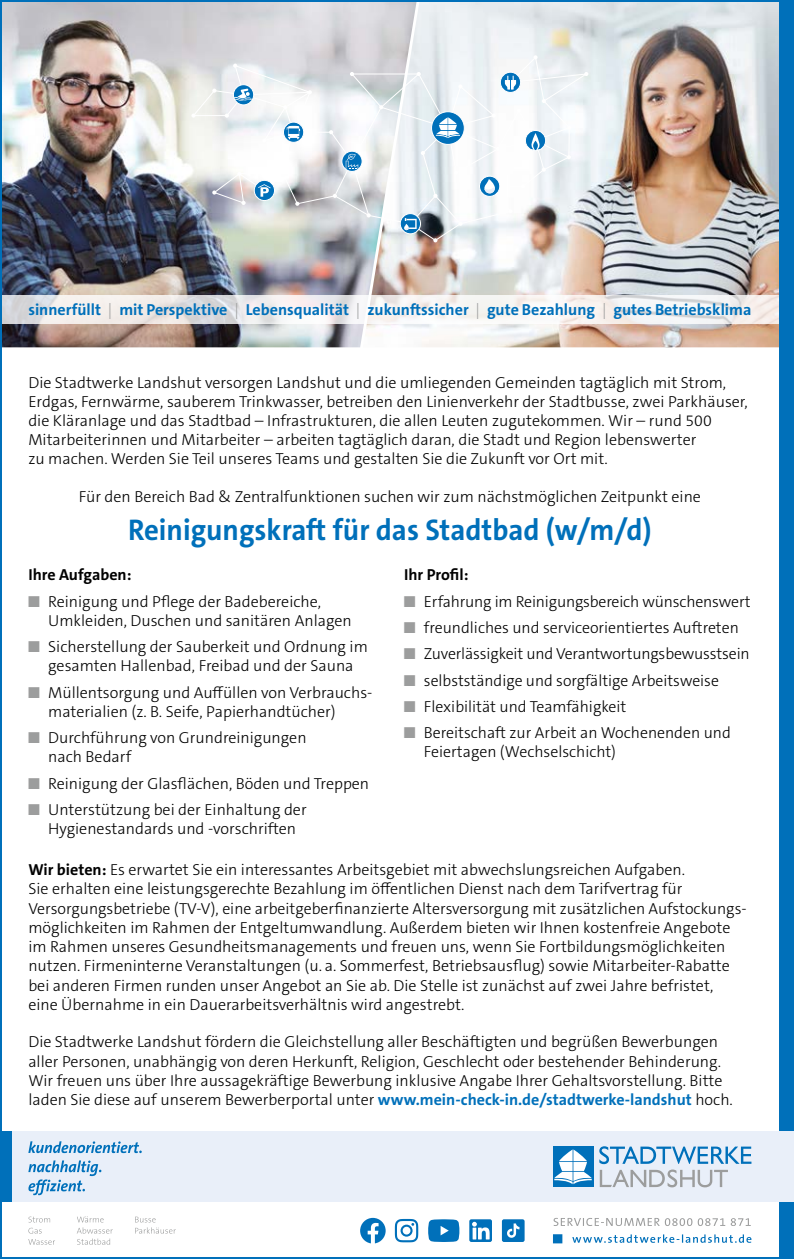
<style>
.page{position:relative;width:794px;height:1259px;background:#fff}
.page>*{position:absolute;margin:0;border:0;box-sizing:border-box;transform-origin:0 0}
.t1{font:700 30px "The Sans C5";color:#0070ba;scale:.96 1}
.t2{font:300 16px/19.2px "The Sans C5";color:#000}
.t3{font:700 16px "The Sans C5";color:#0070ba}
.t4{font:700 16px "The Sans C5";color:#000}
.s1{font-weight:300;color:#9c9d9d}
.s2{color:#9c9d9d}
.s3{font-weight:700}
.s4{font-weight:700;color:#0070ba}
</style>
<div class="page">
<img style="left:417px;top:3px;width:363px;height:344px">
<img style="left:3px;top:3px;width:414px;height:344px">
<svg style="left:191px;top:55px;width:398px;height:187px"></svg>
<div style="left:500px;top:72px;width:21px;height:21px;border:1px solid #fff;border-radius:50%"></div>
<svg style="left:3px;top:295px;width:777px;height:28px;fill:#f5f0ee"></svg>
<div style="left:780px;top:0;width:14px;height:1259px;background:#0070ba"></div>
<div style="left:0;top:1131px;width:794px;height:71px;background:#e9eff9"></div>
<div style="left:553px;top:1146px;width:40px;height:41px;background:#0070ba"></div>
<svg style="left:554px;top:1149px;width:38px;height:35px"></svg>
<svg style="left:599px;top:1146px;width:152px;height:41px"></svg>
<svg style="left:28px;top:1160px;width:73px;height:35px"></svg>
<svg style="left:28px;top:1141px;width:114px;height:12px"></svg>
<svg style="left:553px;top:1234px;width:198px;height:9px"></svg>
<svg style="left:553px;top:1217px;width:198px;height:9px"></svg>
<div style="left:0;top:1131px;width:11px;height:71px;background:#0070ba"></div>
<svg style="left:28px;top:1239px;width:27px;height:5px"></svg>
<svg style="left:28px;top:1216px;width:22px;height:17px"></svg>
<svg style="left:135px;top:1216px;width:41px;height:17px"></svg>
<svg style="left:77px;top:1216px;width:36px;height:28px"></svg>
<svg style="left:428px;top:1219px;width:31px;height:23px"></svg>
<svg style="left:360px;top:1217px;width:26px;height:26px"></svg>
<svg style="left:395px;top:1219px;width:23px;height:23px"></svg>
<svg style="left:469px;top:1219px;width:23px;height:23px"></svg>
<svg style="left:502px;top:1219px;width:22px;height:23px"></svg>
<p class="t3" style="left:28px;top:299px;width:724px">sinnerfüllt <span class="s1">|</span> mit Perspektive <span class="s1">|</span> Lebensqualität <span class="s1">|</span> zukunftssicher <span class="s1">|</span> gute Bezahlung <span class="s1">|</span> gutes Betriebsklima</p>
<p class="t2" style="left:28px;top:373px;width:721px">Die Stadtwerke Landshut versorgen Landshut und die umliegenden Gemeinden tagtäglich mit Strom, Erdgas, Fernwärme, sauberem Trinkwasser, betreiben den Linienverkehr der Stadtbusse, zwei Parkhäuser, die Kläranlage und das Stadtbad – Infrastrukturen, die allen Leuten zugutekommen. Wir – rund 500<br>Mitarbeiterinnen und Mitarbeiter – arbeiten tagtäglich daran, die Stadt und Region lebenswerter<br>zu machen. Werden Sie Teil unseres Teams und gestalten Sie die Zukunft vor Ort mit.</p>
<p class="t2" style="left:79px;top:487px;width:624px">Für den Bereich Bad &amp; Zentralfunktionen suchen wir zum nächstmöglichen Zeitpunkt eine</p>
<h1 class="t1" style="left:128px;top:510px;width:547px">Reinigungskraft für das Stadtbad (w/m/d)</h1>
<p class="t4" style="left:28px;top:565px;width:105px">Ihre Aufgaben:</p>
<p class="t2" style="left:48px;top:592px;width:305px;text-indent:-20px"><span class="s2">■</span> Reinigung und Pflege der Badebereiche,<br>Umkleiden, Duschen und sanitären Anlagen</p>
<p class="t2" style="left:28px;top:637px;width:341px;text-align:center"><span class="s2">■</span> Sicherstellung der Sauberkeit und Ordnung im gesamten Hallenbad, Freibad und der Sauna</p>
<p class="t2" style="left:48px;top:683px;width:326px;text-indent:-20px"><span class="s2">■</span> Müllentsorgung und Auffüllen von Verbrauchs&shy;materialien (z. B. Seife, Papierhandtücher)</p>
<p class="t2" style="left:48px;top:728px;width:260px;text-indent:-20px"><span class="s2">■</span> Durchführung von Grundreinigungen nach Bedarf</p>
<p class="t2" style="left:28px;top:774px;width:342px"><span class="s2">■</span> Reinigung der Glasflächen, Böden und Treppen</p>
<p class="t2" style="left:28px;top:800px;width:280px;text-align:center"><span class="s2">■</span> Unterstützung bei der Einhaltung der<br>Hygienestandards und -vorschriften</p>
<p class="t4" style="left:404px;top:565px;width:66px">Ihr Profil:</p>
<p class="t2" style="left:404px;top:592px;width:348px"><span class="s2">■</span> Erfahrung im Reinigungsbereich wünschenswert</p>
<p class="t2" style="left:404px;top:618px;width:336px"><span class="s2">■</span> freundliches und serviceorientiertes Auftreten</p>
<p class="t2" style="left:404px;top:644px;width:347px"><span class="s2">■</span> Zuverlässigkeit und Verantwortungsbewusstsein</p>
<p class="t2" style="left:404px;top:670px;width:316px"><span class="s2">■</span> selbstständige und sorgfältige Arbeitsweise</p>
<p class="t2" style="left:404px;top:697px;width:224px"><span class="s2">■</span> Flexibilität und Teamfähigkeit</p>
<p class="t2" style="left:424px;top:723px;width:308px;text-indent:-20px"><span class="s2">■</span> Bereitschaft zur Arbeit an Wochenenden und<br>Feiertagen (Wechselschicht)</p>
<p class="t2" style="left:28px;top:860px;width:720px"><span class="s3">Wir bieten:</span> Es erwartet Sie ein interessantes Arbeitsgebiet mit abwechslungsreichen Aufgaben.<br>Sie erhalten eine leistungsgerechte Bezahlung im öffentlichen Dienst nach dem Tarifvertrag für Versorgungsbetriebe (TV-V), eine arbeitgeberfinanzierte Altersversorgung mit zusätzlichen Aufstockungs&shy;möglichkeiten im Rahmen der Entgeltumwandlung. Außerdem bieten wir Ihnen kostenfreie Angebote im Rahmen unseres Gesundheitsmanagements und freuen uns, wenn Sie Fortbildungsmöglichkeiten nutzen. Firmeninterne Veranstaltungen (u. a. Sommerfest, Betriebsausflug) sowie Mitarbeiter-Rabatte bei anderen Firmen runden unser Angebot an Sie ab. Die Stelle ist zunächst auf zwei Jahre befristet, eine Übernahme in ein Dauerarbeitsverhältnis wird angestrebt.</p>
<p class="t2" style="left:28px;top:1032px;width:706px">Die Stadtwerke Landshut fördern die Gleichstellung aller Beschäftigten und begrüßen Bewerbungen aller Personen, unabhängig von deren Herkunft, Religion, Geschlecht oder bestehender Behinderung.<br>Wir freuen uns über Ihre aussagekräftige Bewerbung inklusive Angabe Ihrer Gehaltsvorstellung. Bitte laden Sie diese auf unserem Bewerberportal unter <span class="s4">www.mein-check-in.de/stadtwerke-landshut</span> hoch.</p>
</div>
